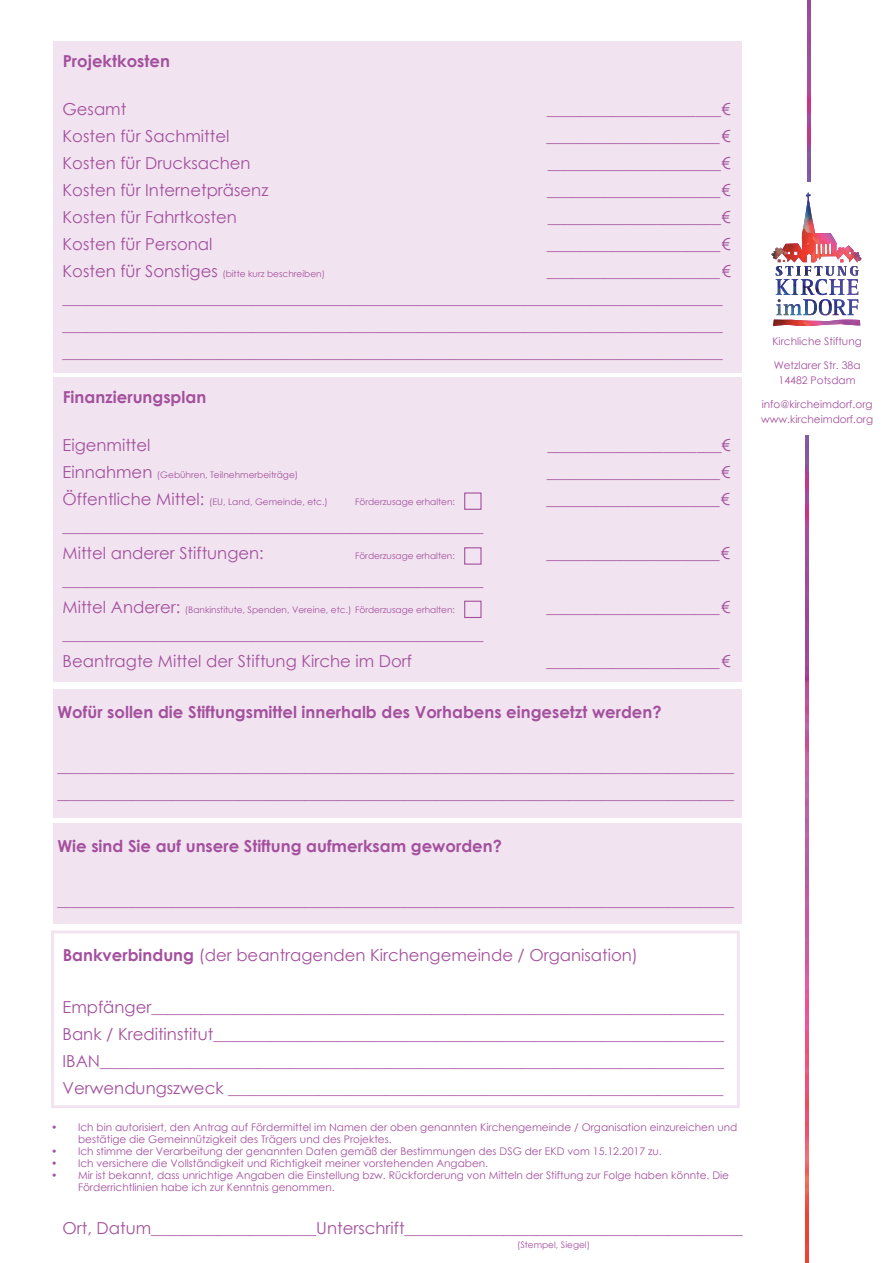
<style>
.page{position:relative;width:893px;height:1263px;background:#fff}
.page>*{position:absolute;margin:0;border:0;box-sizing:border-box;transform-origin:0 0}
.t1{font:16.5px/27px "Century Gothic";color:#a4509e}
.t2{font:700 16.5px "Century Gothic";color:#a4509e}
.t3{font:10.5px/15px "Century Gothic";color:#a4509e}
.t4{font:9px "Century Gothic";color:#a4509e}
.s1{font-size:16.5px}
.s2{font-weight:700}
</style>
<div class="page">
<img style="left:805px;top:435px;width:4px;height:828px">
<img style="left:807px;top:0;width:4px;height:181px">
<div style="left:53px;top:42px;width:689px;height:331px;background:#f1e4f0"></div>
<div style="left:53px;top:378px;width:689px;height:304px;background:#f1e4f0"></div>
<div style="left:53px;top:689px;width:689px;height:128px;background:#f1e4f0"></div>
<div style="left:464px;top:492px;width:18px;height:18px;border:1px solid #a4509e"></div>
<div style="left:464px;top:601px;width:18px;height:17px;border:1px solid #a4509e"></div>
<div style="left:464px;top:547px;width:18px;height:18px;border:1px solid #a4509e"></div>
<div style="left:53px;top:823px;width:689px;height:101px;background:#f1e4f0"></div>
<img style="left:771px;top:193px;width:90px;height:133px">
<img style="left:776px;top:279px;width:82px;height:16px">
<p class="t2" style="left:63px;top:48px;width:109px">Projektkosten</p>
<p class="t1" style="left:63px;top:95px;width:65px">Gesamt</p>
<p class="t1" style="left:547px;top:95px;width:185px">_____________________€</p>
<p class="t1" style="left:63px;top:122px;width:168px">Kosten für Sachmittel</p>
<p class="t1" style="left:547px;top:122px;width:186px">_____________________€</p>
<p class="t1" style="left:63px;top:149px;width:190px">Kosten für Drucksachen</p>
<p class="t1" style="left:548px;top:149px;width:184px">_____________________€</p>
<p class="t1" style="left:63px;top:176px;width:207px">Kosten für Internetpräsenz</p>
<p class="t1" style="left:547px;top:176px;width:185px">_____________________€</p>
<p class="t1" style="left:63px;top:203px;width:176px">Kosten für Fahrtkosten</p>
<p class="t1" style="left:548px;top:203px;width:184px">_____________________€</p>
<p class="t1" style="left:63px;top:230px;width:151px">Kosten für Personal</p>
<p class="t1" style="left:547px;top:230px;width:185px">_____________________€</p>
<p class="t4" style="left:63px;top:267px;width:264px"><span class="s1">Kosten für Sonstiges</span> (bitte kurz beschreiben)</p>
<p class="t1" style="left:63px;top:257px;width:670px;text-indent:484px">_____________________€ ________________________________________________________________________________ ________________________________________________________________________________ ________________________________________________________________________________</p>
<p class="t2" style="left:63px;top:384px;width:145px">Finanzierungsplan</p>
<p class="t1" style="left:63px;top:431px;width:90px">Eigenmittel</p>
<p class="t1" style="left:547px;top:431px;width:185px">_____________________€</p>
<p class="t4" style="left:63px;top:468px;width:237px"><span class="s1">Einnahmen</span> (Gebühren, Teilnehmerbeiträge)</p>
<p class="t1" style="left:547px;top:458px;width:185px">_____________________€</p>
<p class="t4" style="left:63px;top:495px;width:267px"><span class="s1">Öffentliche Mittel:</span> (EU, Land, Gemeinde, etc.)</p>
<p class="t4" style="left:355px;top:495px;width:101px">Förderzusage erhalten:</p>
<p class="t1" style="left:546px;top:485px;width:185px">_____________________€</p>
<p class="t1" style="left:63px;top:512px;width:422px">___________________________________________________<br>Mittel anderer Stiftungen:</p>
<p class="t4" style="left:355px;top:549px;width:101px">Förderzusage erhalten:</p>
<p class="t1" style="left:546px;top:539px;width:185px">_____________________€</p>
<p class="t1" style="left:63px;top:566px;width:422px">___________________________________________________</p>
<p class="t4" style="left:63px;top:603px;width:394px"><span class="s1">Mittel Anderer:</span> (Bankinstitute, Spenden, Vereine, etc.) Förderzusage erhalten:</p>
<p class="t1" style="left:546px;top:593px;width:185px">_____________________€</p>
<p class="t1" style="left:63px;top:620px;width:422px">___________________________________________________<br>Beantragte Mittel der Stiftung Kirche im Dorf</p>
<p class="t1" style="left:547px;top:647px;width:186px">_____________________€</p>
<p class="t2" style="left:57px;top:700px;width:606px">Wofür sollen die Stiftungsmittel innerhalb des Vorhabens eingesetzt werden?</p>
<p class="t1" style="left:57px;top:752px;width:678px">__________________________________________________________________________________ __________________________________________________________________________________</p>
<p class="t2" style="left:57px;top:834px;width:446px">Wie sind Sie auf unsere Stiftung aufmerksam geworden?</p>
<p class="t3" style="left:772px;top:334px;width:91px">Kirchliche Stiftung</p>
<p class="t3" style="left:774px;top:358px;width:88px;text-align:center">Wetzlarer Str. 38a<br>14482 Potsdam</p>
<p class="t3" style="left:761px;top:397px;width:114px">info@kircheimdorf.org www.kircheimdorf.org</p>
<p class="t1" style="left:57px;top:887px;width:678px">__________________________________________________________________________________</p>
<p class="t1" style="left:63px;top:941px;width:577px"><span class="s2">Bankverbindung</span> (der beantragenden Kirchengemeinde / Organisation)</p>
<p class="t1" style="left:63px;top:993px;width:668px">Empfänger______________________________________________________________________ Bank / Kreditinstitut______________________________________________________________ IBAN____________________________________________________________________________ Verwendungszweck ____________________________________________________________</p>
<p class="t3" style="left:78px;top:1120px;width:661px;line-height:12px;text-indent:-27px">• Ich bin autorisiert, den Antrag auf Fördermittel im Namen der oben genannten Kirchengemeinde / Organisation einzureichen und bestätige die Gemeinnützigkeit des Trägers und des Projektes.</p>
<p class="t3" style="left:51px;top:1143px;width:612px">• Ich stimme der Verarbeitung der genannten Daten gemäß der Bestimmungen des DSG der EKD vom 15.12.2017 zu.</p>
<p class="t3" style="left:51px;top:1155px;width:439px">• Ich versichere die Vollständigkeit und Richtigkeit meiner vorstehenden Angaben.</p>
<p class="t3" style="left:78px;top:1168px;width:653px;line-height:12px;text-indent:-27px">• Mir ist bekannt, dass unrichtige Angaben die Einstellung bzw. Rückforderung von Mitteln der Stiftung zur Folge haben könnte. Die<br>Förderrichtlinien habe ich zur Kenntnis genommen.</p>
<p class="t1" style="left:63px;top:1215px;width:682px">Ort, Datum____________________Unterschrift_________________________________________</p>
<p class="t4" style="left:517px;top:1238px;width:75px">(Stempel, Siegel)</p>
</div>
